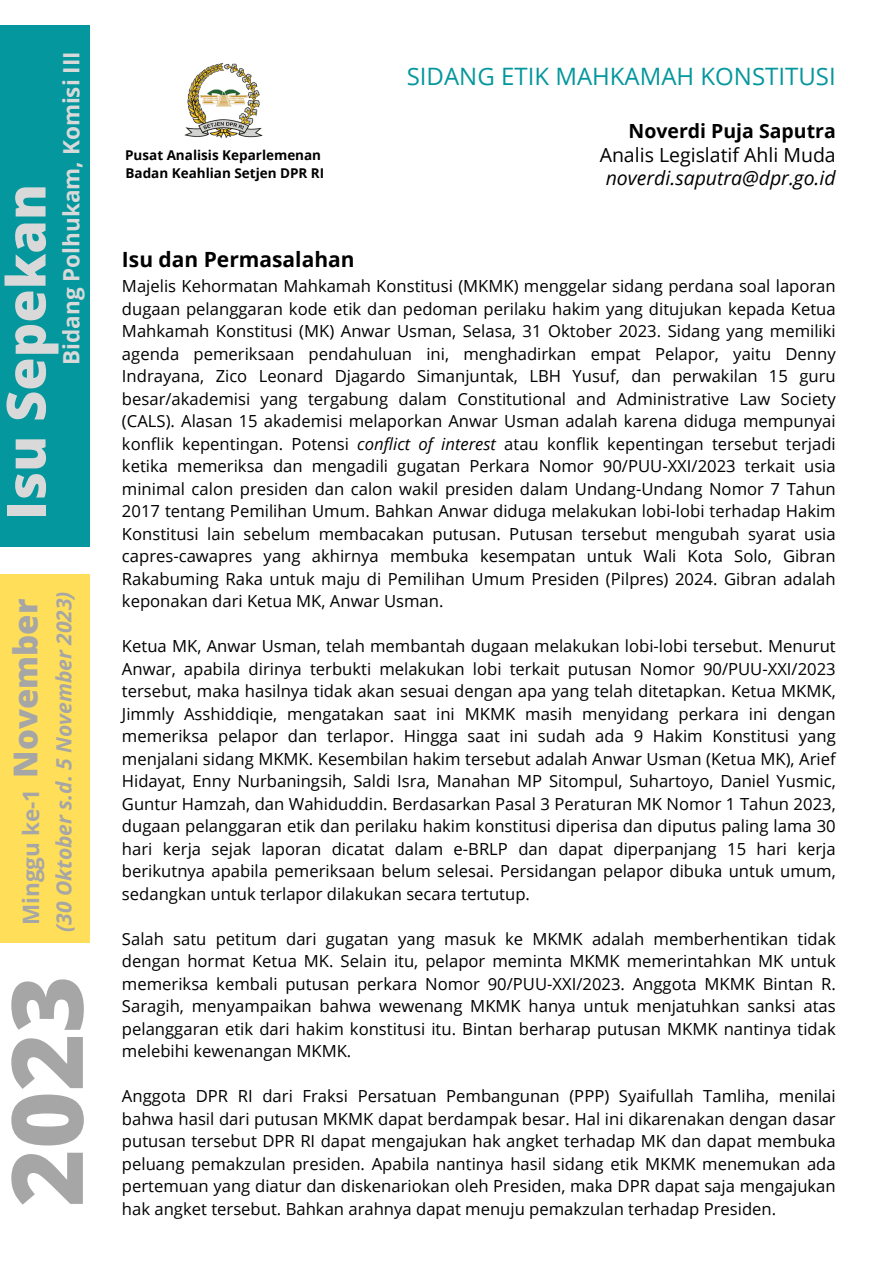
<style>
.page{position:relative;width:893px;height:1264px;background:#fff}
.page>*{position:absolute;margin:0;border:0;box-sizing:border-box;transform-origin:0 0}
.t1{font:800 98.7px "Open Sans";color:#a6a6a6}
.t2{font:800 54px "Open Sans";color:#d9d9d9}
.t3{font:800 33px "Open Sans";color:#a6a6a6}
.t4{font:24px "Open Sans";color:#04979d}
.t5{font:700 22.5px "Open Sans";color:#d9d9d9}
.t6{font:700 22.5px "Open Sans";color:#a6a6a6}
.t7{font:italic 700 21px "Open Sans";color:#a6a6a6}
.t8{font:700 21px "Open Sans";color:#000}
.t9{font:italic 19.5px "Open Sans";color:#000}
.t10{font:19.5px "Open Sans";color:#000}
.t11{font:700 19.5px "Open Sans";color:#000}
.t12{font:16.65px/22.5px "Open Sans";color:#000;text-align:justify}
.t13{font:700 13.5px "Open Sans";color:#000}
.s1{font-style:italic}
</style>
<div class="page">
<div style="left:0;top:25px;width:89px;height:521px;background:#04979d"></div>
<div style="left:0;top:574px;width:89px;height:369px;background:#ffde59"></div>
<img style="left:184px;top:63px;width:79px;height:75px">
<p class="t5" style="left:55px;top:365px;width:315px;rotate:-90deg">Bidang Polhukam, Komisi III</p>
<p class="t2" style="left:-12px;top:519px;width:337px;rotate:-90deg">Isu Sepekan</p>
<p class="t3" style="left:2px;top:778px;width:181px;rotate:-90deg">November</p>
<p class="t6" style="left:15px;top:925px;width:137px;rotate:-90deg">Minggu ke-1</p>
<p class="t7" style="left:49px;top:931px;width:343px;rotate:-90deg">(30 Oktober s.d. 5 November 2023)</p>
<p class="t1" style="left:-23px;top:1206px;width:233px;rotate:-90deg">2023</p>
<p class="t13" style="left:125px;top:145px;width:197px">Pusat Analisis Keparlemenan</p>
<p class="t13" style="left:125px;top:163px;width:200px">Badan Keahlian Setjen DPR RI</p>
<p class="t8" style="left:122px;top:245px;width:234px">Isu dan Permasalahan</p>
<p class="t4" style="left:407px;top:59px;width:430px">SIDANG ETIK MAHKAMAH KONSTITUSI</p>
<p class="t11" style="left:628px;top:117px;width:209px">Noverdi Puja Saputra</p>
<p class="t10" style="left:599px;top:141px;width:237px">Analis Legislatif Ahli Muda</p>
<p class="t9" style="left:605px;top:165px;width:231px">noverdi.saputra@dpr.go.id</p>
<p class="t12" style="left:122px;top:274px;width:715px">Majelis Kehormatan Mahkamah Konstitusi (MKMK) menggelar sidang perdana soal laporan dugaan pelanggaran kode etik dan pedoman perilaku hakim yang ditujukan kepada Ketua Mahkamah Konstitusi (MK) Anwar Usman, Selasa, 31 Oktober 2023. Sidang yang memiliki agenda pemeriksaan pendahuluan ini, menghadirkan empat Pelapor, yaitu Denny Indrayana, Zico Leonard Djagardo Simanjuntak, LBH Yusuf, dan perwakilan 15 guru besar/akademisi yang tergabung dalam Constitutional and Administrative Law Society (CALS). Alasan 15 akademisi melaporkan Anwar Usman adalah karena diduga mempunyai konflik kepentingan. Potensi <span class="s1">conflict of interest</span> atau konflik kepentingan tersebut terjadi ketika memeriksa dan mengadili gugatan Perkara Nomor 90/PUU-XXI/2023 terkait usia minimal calon presiden dan calon wakil presiden dalam Undang-Undang Nomor 7 Tahun 2017 tentang Pemilihan Umum. Bahkan Anwar diduga melakukan lobi-lobi terhadap Hakim Konstitusi lain sebelum membacakan putusan. Putusan tersebut mengubah syarat usia capres-cawapres yang akhirnya membuka kesempatan untuk Wali Kota Solo, Gibran Rakabuming Raka untuk maju di Pemilihan Umum Presiden (Pilpres) 2024. Gibran adalah keponakan dari Ketua MK, Anwar Usman.</p>
<p class="t12" style="left:122px;top:634px;width:715px">Ketua MK, Anwar Usman, telah membantah dugaan melakukan lobi-lobi tersebut. Menurut Anwar, apabila dirinya terbukti melakukan lobi terkait putusan Nomor 90/PUU-XXI/2023 tersebut, maka hasilnya tidak akan sesuai dengan apa yang telah ditetapkan. Ketua MKMK, Jimmly Asshiddiqie, mengatakan saat ini MKMK masih menyidang perkara ini dengan memeriksa pelapor dan terlapor. Hingga saat ini sudah ada 9 Hakim Konstitusi yang menjalani sidang MKMK. Kesembilan hakim tersebut adalah Anwar Usman (Ketua MK), Arief Hidayat, Enny Nurbaningsih, Saldi Isra, Manahan MP Sitompul, Suhartoyo, Daniel Yusmic, Guntur Hamzah, dan Wahiduddin. Berdasarkan Pasal 3 Peraturan MK Nomor 1 Tahun 2023, dugaan pelanggaran etik dan perilaku hakim konstitusi diperisa dan diputus paling lama 30 hari kerja sejak laporan dicatat dalam e-BRLP dan dapat diperpanjang 15 hari kerja berikutnya apabila pemeriksaan belum selesai. Persidangan pelapor dibuka untuk umum, sedangkan untuk terlapor dilakukan secara tertutup.</p>
<p class="t12" style="left:122px;top:926px;width:715px">Salah satu petitum dari gugatan yang masuk ke MKMK adalah memberhentikan tidak dengan hormat Ketua MK. Selain itu, pelapor meminta MKMK memerintahkan MK untuk memeriksa kembali putusan perkara Nomor 90/PUU-XXI/2023. Anggota MKMK Bintan R.<br>Saragih, menyampaikan bahwa wewenang MKMK hanya untuk menjatuhkan sanksi atas pelanggaran etik dari hakim konstitusi itu. Bintan berharap putusan MKMK nantinya tidak melebihi kewenangan MKMK.</p>
<p class="t12" style="left:122px;top:1084px;width:715px">Anggota DPR RI dari Fraksi Persatuan Pembangunan (PPP) Syaifullah Tamliha, menilai bahwa hasil dari putusan MKMK dapat berdampak besar. Hal ini dikarenakan dengan dasar putusan tersebut DPR RI dapat mengajukan hak angket terhadap MK dan dapat membuka peluang pemakzulan presiden. Apabila nantinya hasil sidang etik MKMK menemukan ada pertemuan yang diatur dan diskenariokan oleh Presiden, maka DPR dapat saja mengajukan</p>
<p class="t12" style="left:122px;top:1196px;width:655px">hak angket tersebut. Bahkan arahnya dapat menuju pemakzulan terhadap Presiden.</p>
</div>
